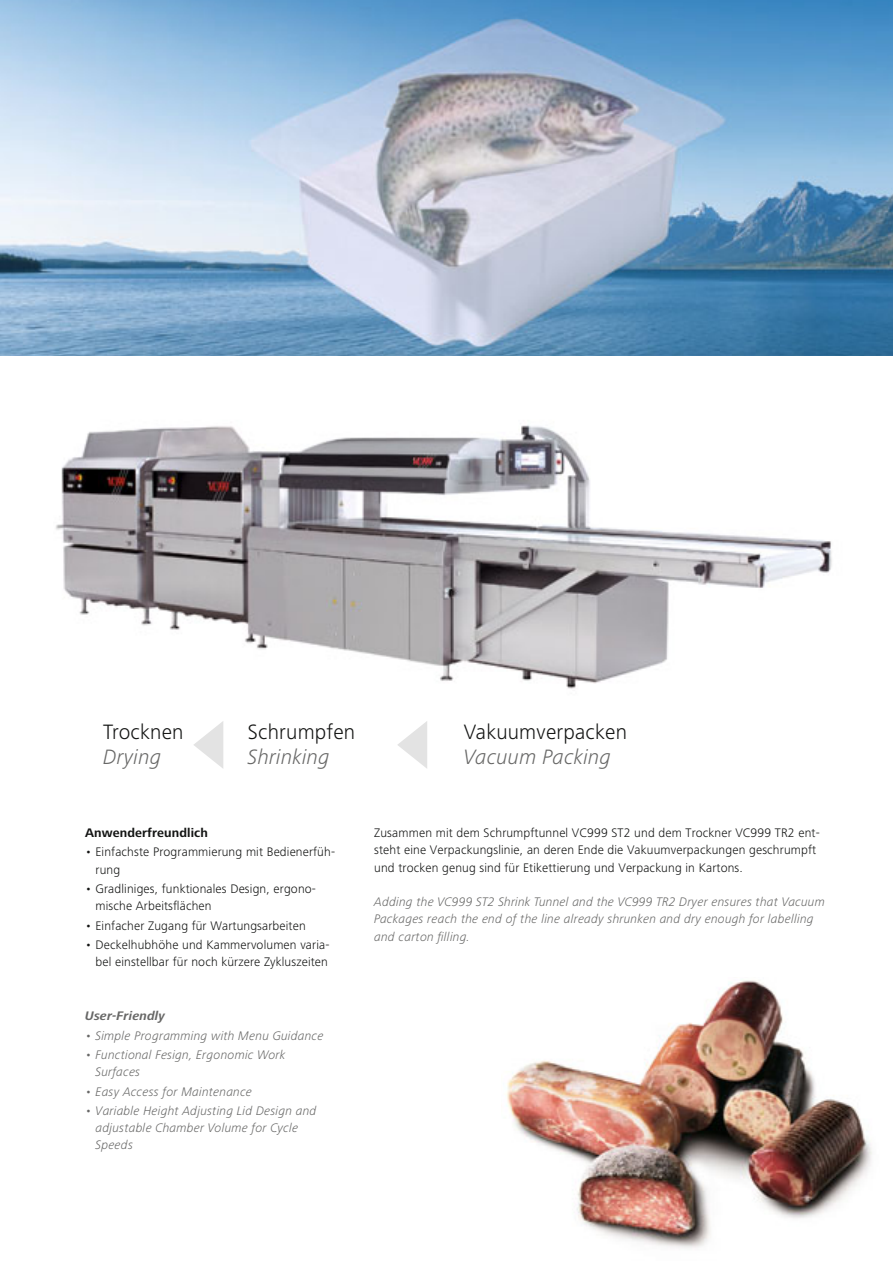
<style>
.page{position:relative;width:893px;height:1263px;background:#fff}
.page>*{position:absolute;margin:0;border:0;box-sizing:border-box;transform-origin:0 0}
.t1{font:300 21.6px "Frutiger Next LT";letter-spacing:.01em;color:#131413}
.t2{font:italic 300 21.6px "Frutiger Next LT";letter-spacing:.01em;color:#676766}
.t3{font:300 12.9px/17.2px "Frutiger Next LT";letter-spacing:.01em;color:#131413}
.t4{font:italic 300 12.9px/17.2px "Frutiger Next LT";letter-spacing:.01em;color:#676766}
.t5{font:700 12.9px "Frutiger Next LT";letter-spacing:.01em;color:#131413}
.t6{font:italic 700 12.9px "Frutiger Next LT";letter-spacing:.01em;color:#676766}
.s1{font-style:normal}
</style>
<div class="page">
<img style="left:506px;top:980px;width:366px;height:268px">
<svg style="left:194px;top:721px;width:29px;height:47px"></svg>
<svg style="left:397px;top:721px;width:30px;height:47px"></svg>
<img style="left:56px;top:425px;width:776px;height:264px">
<img style="left:0;top:0;width:893px;height:355px">
<h1 class="t1" style="left:103px;top:723px;width:82px">Trocknen</h1>
<h1 class="t1" style="left:248px;top:723px;width:109px">Schrumpfen</h1>
<h1 class="t1" style="left:464px;top:723px;width:165px">Vakuumverpacken</h1>
<h1 class="t2" style="left:103px;top:749px;width:60px">Drying</h1>
<h1 class="t2" style="left:248px;top:749px;width:83px">Shrinking</h1>
<h1 class="t2" style="left:464px;top:749px;width:149px">Vacuum Packing</h1>
<p class="t5" style="left:85px;top:828px;width:124px">Anwenderfreundlich</p>
<p class="t3" style="left:96px;top:844px;width:241px;text-indent:-10px">• Einfachste Programmierung mit Bedienerfüh&shy;rung</p>
<p class="t3" style="left:96px;top:881px;width:222px;text-indent:-10px">• Gradliniges, funktionales Design, ergono&shy;mische Arbeitsflächen</p>
<p class="t3" style="left:85px;top:918px;width:222px">• Einfacher Zugang für Wartungsarbeiten</p>
<p class="t3" style="left:85px;top:937px;width:246px;text-align:right">• Deckelhubhöhe und Kammervolumen varia&shy;bel einstellbar für noch kürzere Zykluszeiten</p>
<p class="t6" style="left:85px;top:1011px;width:82px">User-Friendly</p>
<p class="t4" style="left:85px;top:1028px;width:240px"><span class="s1">•</span> Simple Programming with Menu Guidance</p>
<p class="t4" style="left:96px;top:1047px;width:191px;text-indent:-10px">• Functional Fesign, Ergonomic Work<br>Surfaces</p>
<p class="t4" style="left:85px;top:1084px;width:169px">• Easy Access for Maintenance</p>
<p class="t4" style="left:96px;top:1103px;width:222px;text-indent:-10px">• Variable Height Adjusting Lid Design and adjustable Chamber Volume for Cycle<br>Speeds</p>
<p class="t3" style="left:374px;top:825px;width:447px">Zusammen mit dem Schrumpftunnel VC999 ST2 und dem Trockner VC999 TR2 ent&shy;steht eine Verpackungslinie, an deren Ende die Vakuumverpackungen geschrumpft und trocken genug sind für Etikettierung und Verpackung in Kartons.</p>
<p class="t4" style="left:374px;top:894px;width:452px">Adding the VC999 ST2 Shrink Tunnel and the VC999 TR2 Dryer ensures that Vacuum<br>Packages reach the end of the line already shrunken and dry enough for labelling and carton filling.</p>
</div>
